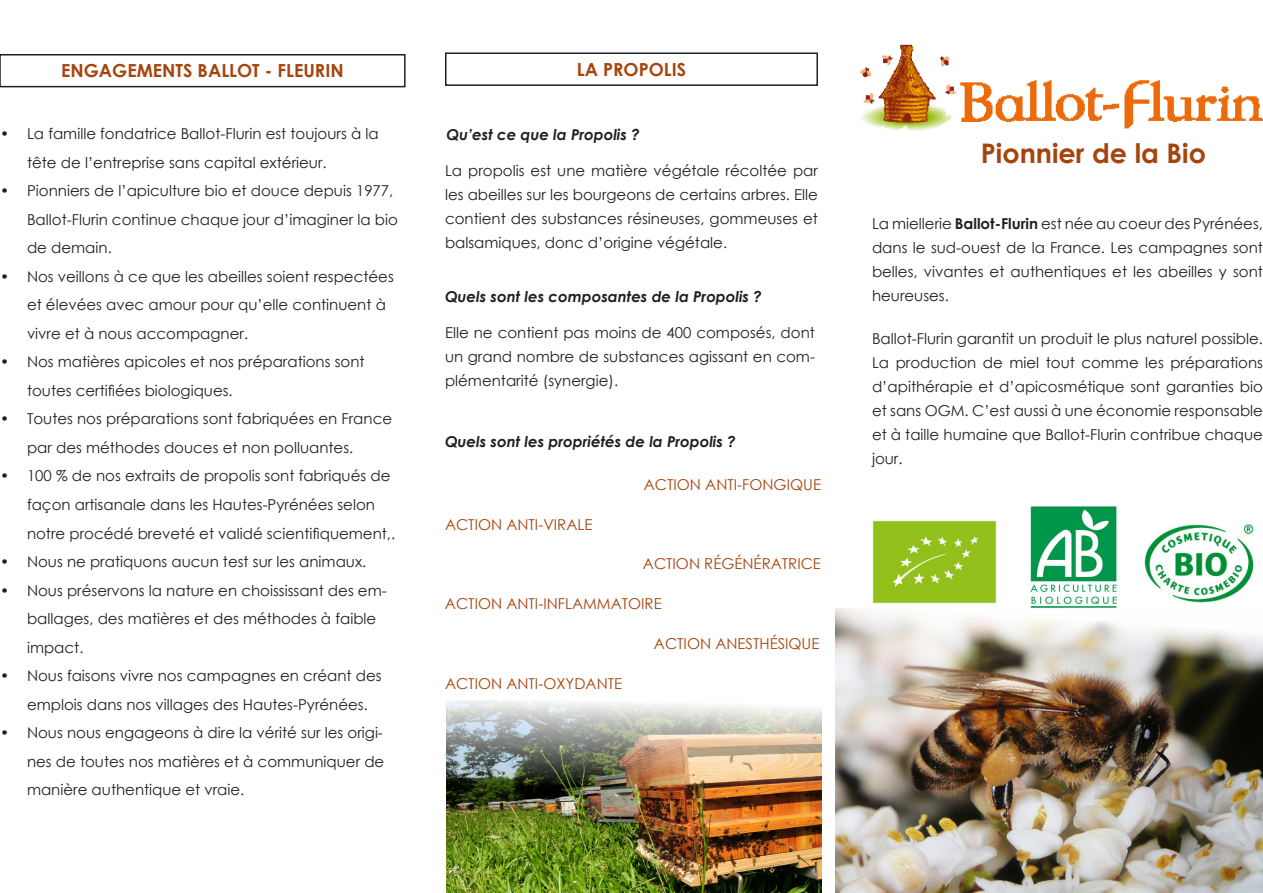
<style>
.page{position:relative;width:1263px;height:893px;background:#fff}
.page>*{position:absolute;margin:0;border:0;box-sizing:border-box;transform-origin:0 0}
.t1{font:700 27px "Century Gothic";color:#a5440d}
.t2{font:700 18px "Century Gothic";color:#a5440d}
.t3{font:15px/28.5px "Century Gothic";color:#231f20}
.t4{font:15px "Century Gothic";color:#a5440d}
.t5{font:italic 700 15px "Century Gothic";color:#231f20}
.s1{font-weight:700}
</style>
<div class="page">
<img style="left:860px;top:44px;width:403px;height:87px">
<img style="left:836px;top:608px;width:427px;height:285px">
<div style="left:0;top:54px;width:406px;height:33px;border:2px solid #231f20"></div>
<div style="left:445px;top:52px;width:373px;height:34px;border:2px solid #231f20"></div>
<img style="left:872px;top:520px;width:125px;height:83px">
<img style="left:1030px;top:506px;width:87px;height:102px">
<img style="left:1144px;top:524px;width:110px;height:79px">
<img style="left:446px;top:700px;width:375px;height:193px">
<p class="t2" style="left:61px;top:57px;width:284px">ENGAGEMENTS BALLOT - FLEURIN</p>
<p class="t3" style="left:27px;top:120px;width:353px;text-indent:-27px">• La famille fondatrice Ballot-Flurin est toujours à la tête de l’entreprise sans capital extérieur.</p>
<p class="t3" style="left:27px;top:177px;width:372px;text-indent:-27px">• Pionniers de l’apiculture bio et douce depuis 1977,<br>Ballot-Flurin continue chaque jour d’imaginer la bio de demain.</p>
<p class="t3" style="left:27px;top:262px;width:368px;text-indent:-27px">• Nos veillons à ce que les abeilles soient respectées et élevées avec amour pour qu’elle continuent à vivre et à nous accompagner.</p>
<p class="t3" style="left:27px;top:348px;width:339px;text-indent:-27px">• Nos matières apicoles et nos préparations sont toutes certifiées biologiques.</p>
<p class="t3" style="left:27px;top:405px;width:367px;text-indent:-27px">• Toutes nos préparations sont fabriquées en France par des méthodes douces et non polluantes.</p>
<p class="t3" style="left:27px;top:462px;width:370px;text-indent:-27px">• 100 % de nos extraits de propolis sont fabriqués de façon artisanale dans les Hautes-Pyrénées selon notre procédé breveté et validé scientifiquement,.</p>
<p class="t3" style="left:0;top:547px;width:368px">• Nous ne pratiquons aucun test sur les animaux.</p>
<p class="t3" style="left:27px;top:576px;width:361px;text-indent:-27px">• Nous préservons la nature en choississant des em&shy;ballages, des matières et des méthodes à faible impact.</p>
<p class="t3" style="left:27px;top:661px;width:356px;text-indent:-27px">• Nous faisons vivre nos campagnes en créant des emplois dans nos villages des Hautes-Pyrénées.</p>
<p class="t3" style="left:27px;top:718px;width:359px;text-align:justify;text-indent:-27px">• Nous nous engageons à dire la vérité sur les origi&shy;nes de toutes nos matières et à communiquer de manière authentique et vraie.</p>
<p class="t2" style="left:577px;top:56px;width:111px">LA PROPOLIS</p>
<p class="t5" style="left:446px;top:123px;width:195px">Qu’est ce que la Propolis ?</p>
<p class="t3" style="left:445px;top:159px;width:374px;line-height:24px;text-align:justify">La propolis est une matière végétale récoltée par les abeilles sur les bourgeons de certains arbres. Elle contient des substances résineuses, gommeuses et balsamiques, donc d’origine végétale.</p>
<p class="t5" style="left:445px;top:285px;width:318px">Quels sont les composantes de la Propolis ?</p>
<p class="t3" style="left:445px;top:320px;width:371px;line-height:24px;text-align:justify">Elle ne contient pas moins de 400 composés, dont un grand nombre de substances agissant en com&shy;plémentarité (synergie).</p>
<p class="t5" style="left:445px;top:431px;width:292px">Quels sont les propriétés de la Propolis ?</p>
<p class="t4" style="left:445px;top:514px;width:149px">ACTION ANTI-VIRALE</p>
<p class="t4" style="left:644px;top:474px;width:179px">ACTION ANTI-FONGIQUE</p>
<p class="t4" style="left:643px;top:553px;width:180px">ACTION RÉGÉNÉRATRICE</p>
<p class="t4" style="left:445px;top:593px;width:218px">ACTION ANTI-INFLAMMATOIRE</p>
<p class="t4" style="left:445px;top:673px;width:179px">ACTION ANTI-OXYDANTE</p>
<p class="t4" style="left:654px;top:633px;width:167px">ACTION ANESTHÉSIQUE</p>
<p class="t1" style="left:981px;top:133px;width:227px">Pionnier de la Bio</p>
<p class="t3" style="left:872px;top:211px;width:392px;line-height:24px;text-align:justify">La miellerie <span class="s1">Ballot-Flurin</span> est née au coeur des Pyrénées, dans le sud-ouest de la France. Les campagnes sont belles, vivantes et authentiques et les abeilles y sont heureuses.</p>
<p class="t3" style="left:872px;top:326px;width:392px;line-height:24px;text-align:justify">Ballot-Flurin garantit un produit le plus naturel possible.<br>La production de miel tout comme les préparations d’apithérapie et d’apicosmétique sont garanties bio et sans OGM. C’est aussi à une économie responsable et à taille humaine que Ballot-Flurin contribue chaque jour.</p>
</div>
